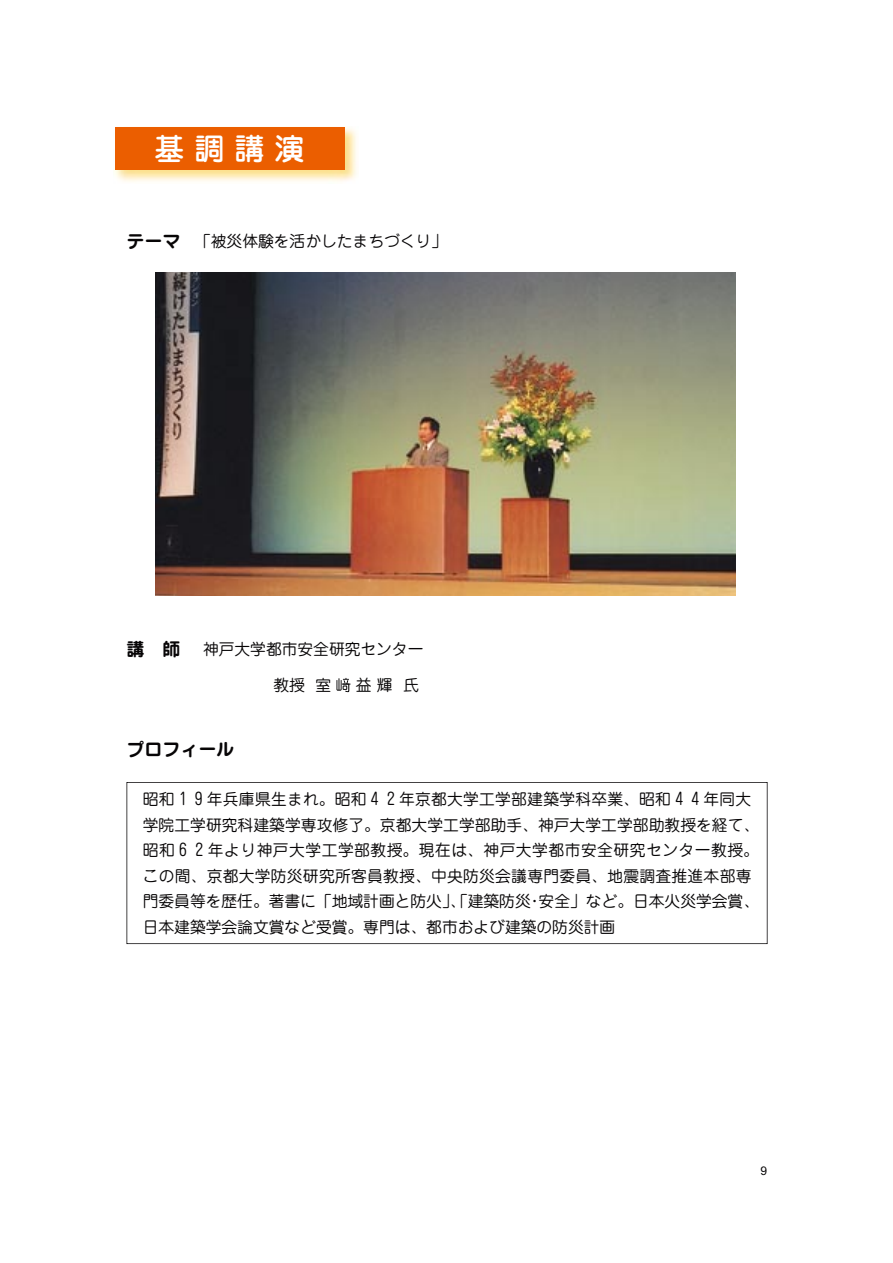
<style>
.page{position:relative;width:893px;height:1263px;background:#fff}
.page>*{position:absolute;margin:0;border:0;box-sizing:border-box;transform-origin:0 0}
.t1{font:500 30px "Jun 34";color:#fff}
.t2{font:700 18px "Jun 501";color:#070506}
.t3{font:15.75px/25.5px "Jun 201";letter-spacing:.005em;color:#070506}
.t4{font:12px "Arial";color:#070506}
.s1{font-family:"Jun 501";font-weight:700;font-size:18px}
</style>
<div class="page">
<svg style="left:336px;top:678px;width:15px;height:14px"></svg>
<hr style="left:126px;top:782px;width:1px;height:162px;background:#070506">
<hr style="left:127px;top:943px;width:640px;height:1px;background:#070506">
<hr style="left:767px;top:782px;width:1px;height:162px;background:#070506">
<hr style="left:127px;top:782px;width:640px;height:1px;background:#070506">
<img style="left:114px;top:126px;width:243px;height:56px">
<div style="left:115px;top:128px;width:229px;height:42px;background:#eb5e00"></div>
<img style="left:156px;top:272px;width:580px;height:323px">
<h1 class="t1" style="left:155px;top:128px;width:151px">基 調 講 演</h1>
<p class="t3" style="left:126px;top:227px;width:322px"><span class="s1">テーマ</span> 「被災体験を活かしたまちづくり」</p>
<p class="t2" style="left:126px;top:636px;width:55px">講　師</p>
<p class="t3" style="left:203px;top:636px;width:222px">神戸大学都市安全研究センター</p>
<p class="t3" style="left:273px;top:672px;width:59px">教授 室</p>
<p class="t3" style="left:356px;top:672px;width:64px">益 輝 氏</p>
<p class="t2" style="left:126px;top:736px;width:109px">プロフィール</p>
<p class="t3" style="left:143px;top:786px;width:618px">昭和１９年兵庫県生まれ。昭和４２年京都大学工学部建築学科卒業、昭和４４年同大学院工学研究科建築学専攻修了。京都大学工学部助手、神戸大学工学部助教授を経て、昭和６２年より神戸大学工学部教授。現在は、神戸大学都市安全研究センター教授。この間、京都大学防災研究所客員教授、中央防災会議専門委員、地震調査推進本部専門委員等を歴任。著書に「地域計画と防火」、「建築防災・安全」など。日本火災学会賞、日本建築学会論文賞など受賞。専門は、都市および建築の防災計画</p>
<p class="t4" style="left:760px;top:1164px;width:8px">9</p>
</div>
